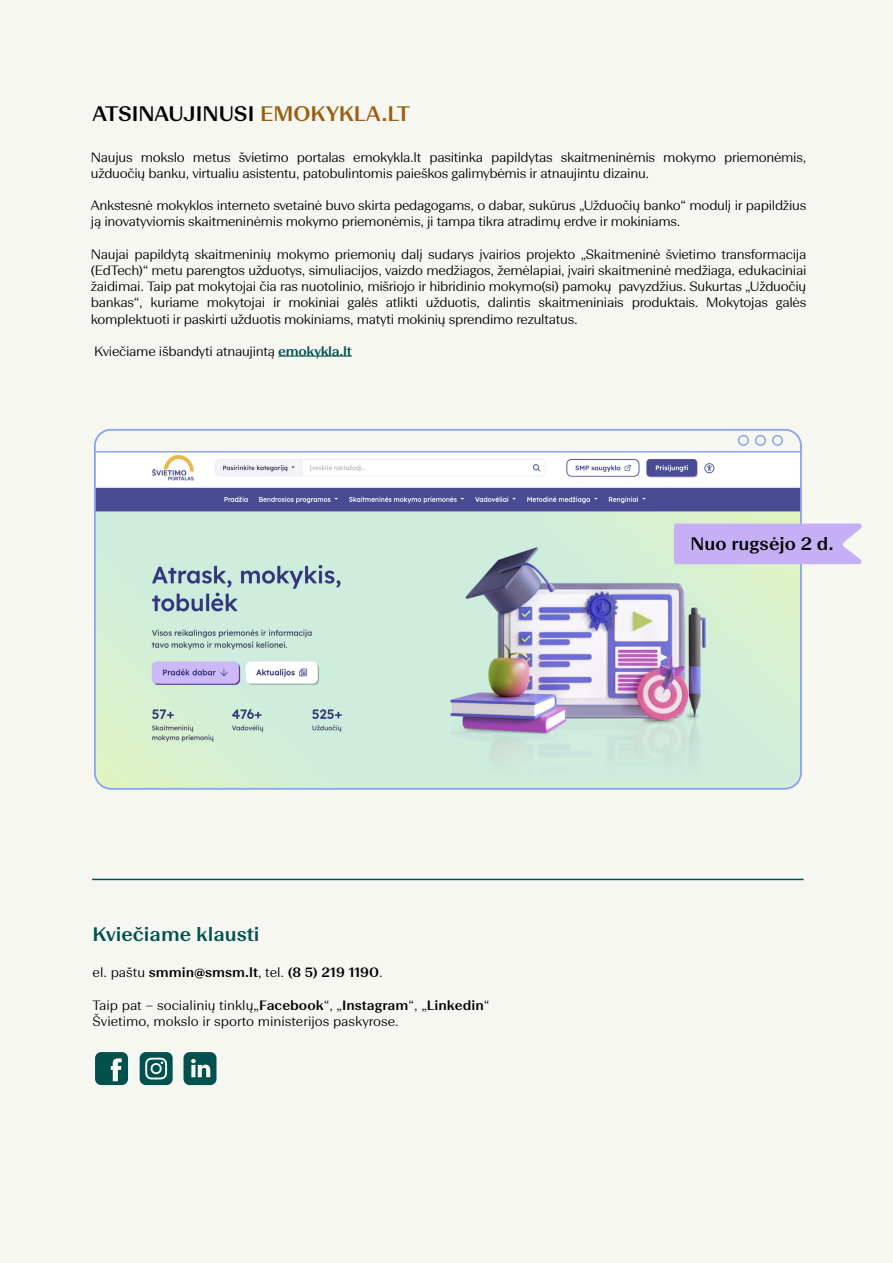
<style>
.page{position:relative;width:893px;height:1263px;background:#f6f7f1}
.page>*{position:absolute;margin:0;border:0;box-sizing:border-box;transform-origin:0 0}
.t1{font:500 21px "Beausite Fit";color:#000}
.t2{font:500 19.5px "Beausite Fit";color:#01514e}
.t3{font:500 18px "Beausite Fit";color:#000}
.t4{font:300 13.5px/16.2px "Beausite Fit";letter-spacing:-.02em;color:#000}
.t5{font:300 13.5px/16.5px "Beausite Fit";color:#000}
.t6{font:500 13.5px "Beausite Fit";color:#000}
.s1{color:#9a5e0e}
.s2{font-weight:500;color:#01514e}
.s3{font-weight:300}
.s4{font-weight:500}
</style>
<div class="page">
<svg style="left:95px;top:1052px;width:33px;height:33px"></svg>
<svg style="left:140px;top:1052px;width:33px;height:33px"></svg>
<svg style="left:184px;top:1052px;width:32px;height:33px"></svg>
<hr style="left:92px;top:879px;width:712px;height:1px;background:#01514e">
<hr style="left:278px;top:356px;width:74px;height:1px;background:#01514e">
<img style="left:96px;top:452px;width:704px;height:337px">
<hr style="left:95px;top:451px;width:706px;height:1px;background:#8aa6f0">
<div style="left:772px;top:435px;width:11px;height:11px;border:2px solid #8aa6f0;border-radius:50%"></div>
<div style="left:755px;top:435px;width:11px;height:11px;border:2px solid #8aa6f0;border-radius:50%"></div>
<div style="left:738px;top:435px;width:11px;height:11px;border:2px solid #8aa6f0;border-radius:50%"></div>
<div style="left:94px;top:429px;width:708px;height:360px;border:2px solid #8aa6f0;border-radius:16px"></div>
<svg style="left:674px;top:523px;width:188px;height:41px;background:#c7b4f4"></svg>
<h1 class="t1" style="left:92px;top:99px;width:319px">ATSINAUJINUSI <span class="s1">EMOKYKLA.LT</span></h1>
<p class="t4" style="left:91px;top:148px;width:717px">Naujus mokslo metus švietimo portalas emokykla.lt pasitinka papildytas skaitmeninėmis mokymo priemonėmis, užduočių banku, virtualiu asistentu, patobulintomis paieškos galimybėmis ir atnaujintu dizainu.</p>
<p class="t4" style="left:91px;top:197px;width:717px">Ankstesnė mokyklos interneto svetainė buvo skirta pedagogams, o dabar, sukūrus „Užduočių banko“ modulį ir papildžius ją inovatyviomis skaitmeninėmis mokymo priemonėmis, ji tampa tikra atradimų erdve ir mokiniams.</p>
<p class="t4" style="left:91px;top:245px;width:717px;text-align:justify">Naujai papildytą skaitmeninių mokymo priemonių dalį sudarys įvairios projekto „Skaitmeninė švietimo transformacija (EdTech)“ metu parengtos užduotys, simuliacijos, vaizdo medžiagos, žemėlapiai, įvairi skaitmeninė medžiaga, edukaciniai žaidimai. Taip pat mokytojai čia ras nuotolinio, mišriojo ir hibridinio mokymo(si) pamokų pavyzdžius. Sukurtas „Užduočių bankas“, kuriame mokytojai ir mokiniai galės atlikti užduotis, dalintis skaitmeniniais produktais. Mokytojas galės komplektuoti ir paskirti užduotis mokiniams, matyti mokinių sprendimo rezultatus.</p>
<p class="t4" style="left:94px;top:342px;width:259px">Kviečiame išbandyti atnaujintą <span class="s2">emokykla.lt</span></p>
<h2 class="t2" style="left:93px;top:920px;width:168px">Kviečiame klausti</h2>
<p class="t6" style="left:93px;top:962px;width:291px"><span class="s3">el. paštu</span> smmin@smsm.lt<span class="s3">, tel.</span> (8 5) 219 1190<span class="s3">.</span></p>
<p class="t5" style="left:93px;top:996px;width:398px">Taip pat – socialinių tinklų„<span class="s4">Facebook</span>“, „<span class="s4">Instagram</span>“, „<span class="s4">Linkedin</span>“<br>Švietimo, mokslo ir sporto ministerijos paskyrose.</p>
<h3 class="t3" style="left:690px;top:531px;width:145px">Nuo rugsėjo 2 d.</h3>
</div>
